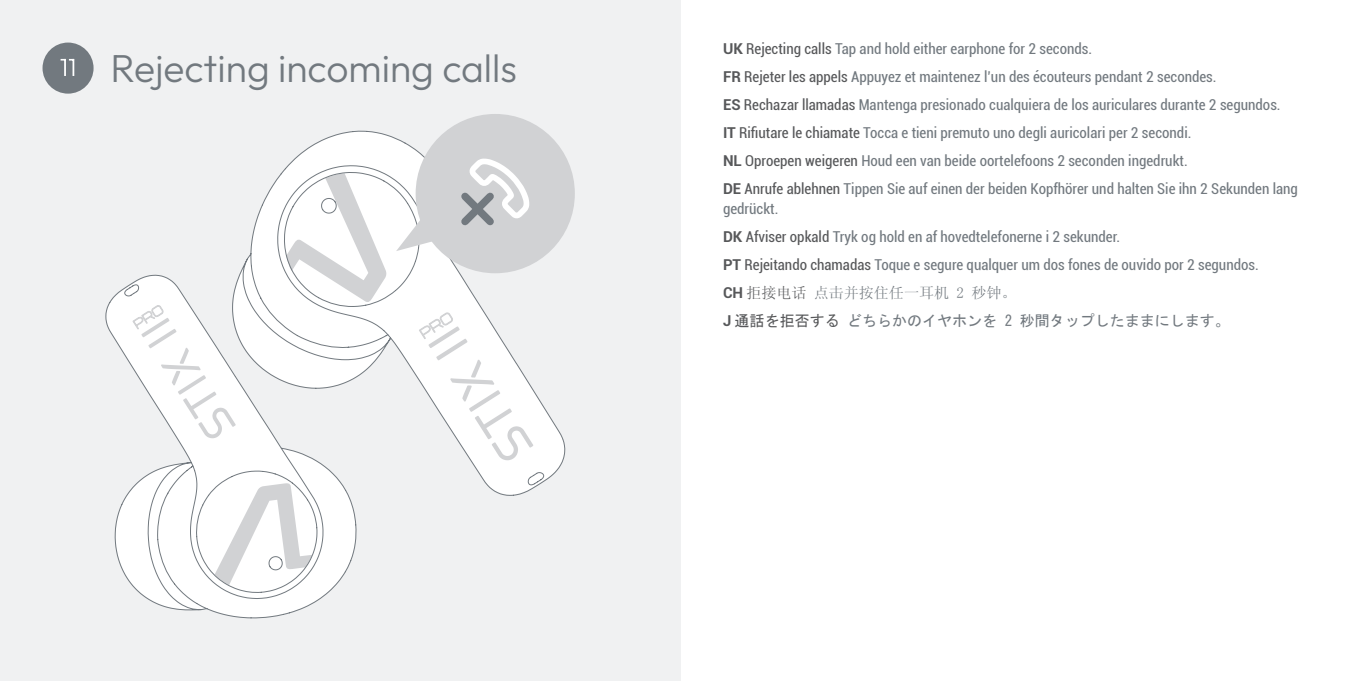
<style>
.page{position:relative;width:1361px;height:681px;background:#fff}
.page>*{position:absolute;margin:0;border:0;box-sizing:border-box;transform-origin:0 0}
.t1{font:300 39px "Outfit";color:#72797f}
.t2{font:condensed 15px/19.5px "Roboto";color:#72797f}
.t3{font:15px "MS Gothic";color:#72797f}
.t4{font:15px "Sim Sun";color:#72797f}
.s1{font-weight:700;font-stretch:normal;color:#57585a}
.s2{color:#57585a}
.s3{font-family:"Roboto";font-weight:700;color:#57585a}
</style>
<div class="page">
<div style="left:0;top:0;width:680px;height:680px;background:#f0f1f2"></div>
<div style="left:43px;top:43px;width:51px;height:51px;background:#72797f;border-radius:50%"></div>
<svg style="left:61px;top:59px;width:13px;height:17px"></svg>
<svg style="left:239px;top:131px;width:326px;height:364px"></svg>
<svg style="left:105px;top:274px;width:251px;height:344px"></svg>
<div style="left:416px;top:114px;width:159px;height:159px;background:#d1d2d4;border-radius:50%"></div>
<svg style="left:396px;top:218px;width:41px;height:33px"></svg>
<svg style="left:461px;top:158px;width:68px;height:68px"></svg>
<p class="t1" style="left:111px;top:46px;width:408px">Rejecting incoming calls</p>
<p class="t2" style="left:723px;top:38px;width:371px"><span class="s1">UK</span> <span class="s2">Rejecting calls</span> Tap and hold either earphone for 2 seconds.</p>
<p class="t2" style="left:723px;top:66px;width:495px"><span class="s1">FR</span> <span class="s2">Rejeter les appels</span> Appuyez et maintenez l’un des écouteurs pendant 2 secondes.</p>
<p class="t2" style="left:723px;top:94px;width:559px"><span class="s1">ES</span> <span class="s2">Rechazar llamadas</span> Mantenga presionado cualquiera de los auriculares durante 2 segundos.</p>
<p class="t2" style="left:723px;top:122px;width:470px"><span class="s1">IT</span> <span class="s2">Rifiutare le chiamate</span> Tocca e tieni premuto uno degli auricolari per 2 secondi.</p>
<p class="t2" style="left:723px;top:150px;width:466px"><span class="s1">NL</span> <span class="s2">Oproepen weigeren</span> Houd een van beide oortelefoons 2 seconden ingedrukt.</p>
<p class="t2" style="left:723px;top:178px;width:576px"><span class="s1">DE</span> <span class="s2">Anrufe ablehnen</span> Tippen Sie auf einen der beiden Kopfhörer und halten Sie ihn 2 Sekunden lang gedrückt.</p>
<p class="t2" style="left:723px;top:226px;width:398px"><span class="s1">DK</span> <span class="s2">Afviser opkald</span> Tryk og hold en af hovedtelefonerne i 2 sekunder.</p>
<p class="t2" style="left:723px;top:254px;width:537px"><span class="s1">PT</span> <span class="s2">Rejeitando chamadas</span> Toque e segure qualquer um dos fones de ouvido por 2 segundos.</p>
<p class="t4" style="left:723px;top:284px;width:295px"><span class="s3">CH</span> <span class="s2">拒接电话</span>点击并按住任一耳机 2 秒钟。</p>
<p class="t3" style="left:723px;top:312px;width:508px"><span class="s3">J</span> <span class="s2">通話を拒否する</span>どちらかのイヤホンを 2 秒間タップしたままにします。</p>
</div>
